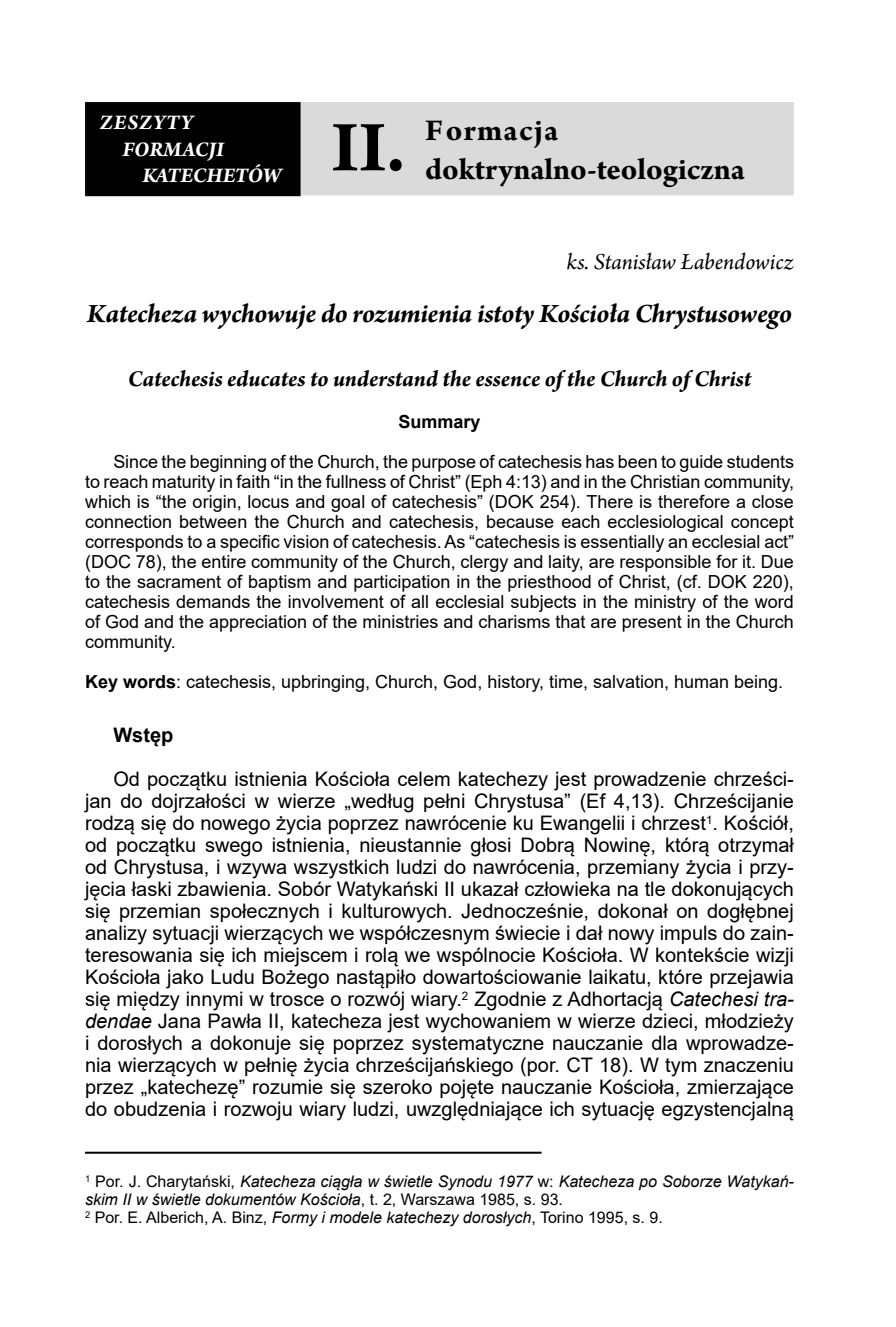
<style>
.page{position:relative;width:896px;height:1327px;background:#fff}
.page>*{position:absolute;margin:0;border:0;box-sizing:border-box;transform-origin:0 0}
.t1{font:700 76px "Arno Pro";color:#000}
.t2{font:700 32px "Arno Pro";color:#000}
.t3{font:700 32px "Arno Pro";letter-spacing:.04em;color:#000}
.t4{font:italic 700 28px "Arno Pro";letter-spacing:-.015em;color:#000}
.t5{font:italic 700 24px "Arno Pro";letter-spacing:-.005em;color:#000}
.t6{font:italic 24px "Arno Pro";letter-spacing:-.005em;color:#000}
.t7{font:italic 700 22px "Arno Pro";color:#fff}
.t8{font:italic 700 22px "Arno Pro";letter-spacing:.04em;color:#fff}
.t9{font:20px/22px "Arial";color:#000;text-align:justify}
.t10{font:700 20px "Arial";color:#000}
.t11{font:18px/20px "Arial";color:#000;text-align:justify}
.t12{font:700 18px "Arial";color:#000}
.t13{font:italic 16px/18px "Arial";color:#000}
.s1{font-weight:700}
.s2{font-style:italic}
.s3{font-style:normal}
</style>
<div class="page">
<div style="left:301px;top:102px;width:493px;height:93px;background:#dadada"></div>
<div style="left:86px;top:103px;width:214px;height:92px;background:#000"></div>
<div style="left:85px;top:102px;width:216px;height:94px;border:2px solid #000"></div>
<hr style="left:85px;top:1151px;width:456px;height:2px;background:#000">
<p class="t8" style="left:100px;top:110px;width:94px">ZESZYTY</p>
<p class="t7" style="left:122px;top:136px;width:103px">FORMACJI</p>
<p class="t7" style="left:142px;top:162px;width:140px">KATECHETÓW</p>
<h1 class="t1" style="left:331px;top:103px;width:75px">II.</h1>
<h2 class="t3" style="left:425px;top:112px;width:135px">Formacja</h2>
<h2 class="t2" style="left:425px;top:151px;width:321px">doktrynalno-teologiczna</h2>
<p class="t6" style="left:566px;top:248px;width:229px">ks. Stanisław Łabendowicz</p>
<h3 class="t4" style="left:87px;top:297px;width:706px">Katecheza wychowuje do rozumienia istoty Kościoła Chrystusowego</h3>
<p class="t5" style="left:128px;top:365px;width:625px">Catechesis educates to understand the essence of the Church of Christ</p>
<p class="t12" style="left:398px;top:409px;width:84px">Summary</p>
<p class="t11" style="left:85px;top:452px;width:711px;text-indent:28px">Since the beginning of the Church, the purpose of catechesis has been to guide students to reach maturity in faith “in the fullness of Christ” (Eph 4:13) and in the Christian community, which is “the origin, locus and goal of catechesis” (DOK 254). There is therefore a close connection between the Church and catechesis, because each ecclesiological concept corresponds to a specific vision of catechesis. As “catechesis is essentially an ecclesial act” (DOC 78), the entire community of the Church, clergy and laity, are responsible for it. Due to the sacrament of baptism and participation in the priesthood of Christ, (cf. DOK 220), catechesis demands the involvement of all ecclesial subjects in the ministry of the word of God and the appreciation of the ministries and charisms that are present in the Church community.</p>
<p class="t11" style="left:85px;top:672px;width:699px"><span class="s1">Key words</span>: catechesis, upbringing, Church, God, history, time, salvation, human being.</p>
<p class="t10" style="left:113px;top:721px;width:61px">Wstęp</p>
<p class="t9" style="left:85px;top:768px;width:710px;text-indent:28px">Od początku istnienia Kościoła celem katechezy jest prowadzenie chrześci&shy;jan do dojrzałości w wierze „według pełni Chrystusa” (Ef 4,13). Chrześcijanie rodzą się do nowego życia poprzez nawrócenie ku Ewangelii i chrzest<sup>1</sup>. Kościół, od początku swego istnienia, nieustannie głosi Dobrą Nowinę, którą otrzymał od Chrystusa, i wzywa wszystkich ludzi do nawrócenia, przemiany życia i przy&shy;jęcia łaski zbawienia. Sobór Watykański II ukazał człowieka na tle dokonujących się przemian społecznych i kulturowych. Jednocześnie, dokonał on dogłębnej analizy sytuacji wierzących we współczesnym świecie i dał nowy impuls do zain&shy;teresowania się ich miejscem i rolą we wspólnocie Kościoła. W kontekście wizji Kościoła jako Ludu Bożego nastąpiło dowartościowanie laikatu, które przejawia się między innymi w trosce o rozwój wiary.<sup>2</sup> Zgodnie z Adhortacją <span class="s2">Catechesi tra&shy;dendae</span> Jana Pawła II, katecheza jest wychowaniem w wierze dzieci, młodzieży i dorosłych a dokonuje się poprzez systematyczne nauczanie dla wprowadze&shy;nia wierzących w pełnię życia chrześcijańskiego (por. CT 18). W tym znaczeniu przez „katechezę” rozumie się szeroko pojęte nauczanie Kościoła, zmierzające do obudzenia i rozwoju wiary ludzi, uwzględniające ich sytuację egzystencjalną</p>
<p class="t13" style="left:85px;top:1172px;width:710px"><sup>1</sup> <span class="s3">Por. J. Charytański,</span> Katecheza ciągła w świetle Synodu 1977 <span class="s3">w:</span> Katecheza po Soborze Watykań&shy;skim II w świetle dokumentów Kościoła<span class="s3">, t. 2, Warszawa 1985, s. 93.<br></span><sup>2</sup> <span class="s3">Por. E. Alberich, A. Binz,</span> Formy i modele katechezy dorosłych<span class="s3">, Torino 1995, s. 9.</span></p>
</div>
